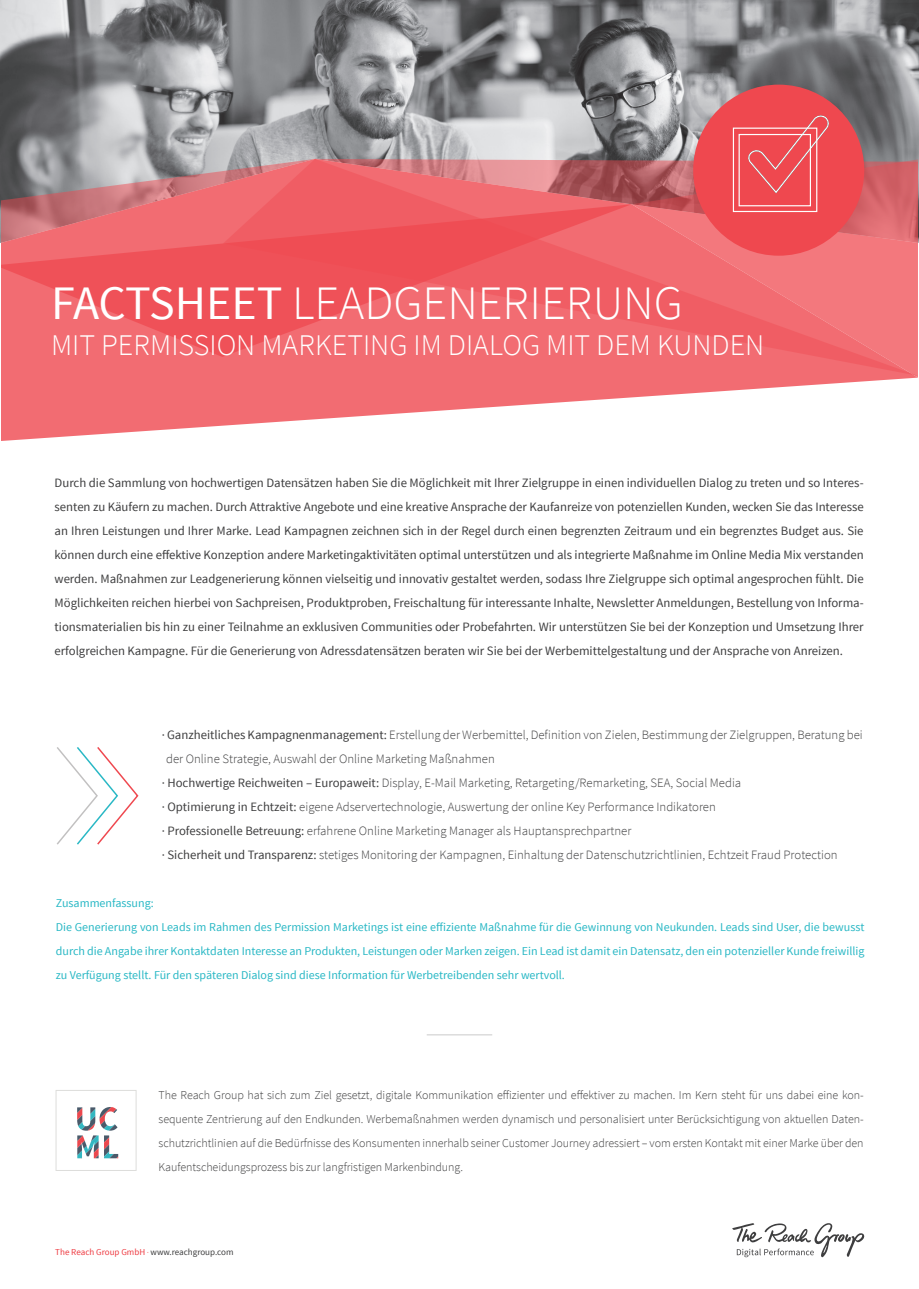
<style>
.page{position:relative;width:919px;height:1289px;background:#fff}
.page>*{position:absolute;margin:0;border:0;box-sizing:border-box;transform-origin:0 0}
.t1{font:300 48px "Source Sans Pro";color:#fff}
.t2{font:300 30px "Source Sans Pro";color:#fff}
.t3{font:12.75px/24px "Source Sans Pro";color:#3e3e3f;text-align:justify}
.t4{font:300 12.75px "Source Sans Pro";color:#3e3e3f}
.t5{font:300 12px/24px "Source Sans Pro";letter-spacing:-.005em;color:#3e3e3f;text-align:justify}
.t6{font:12px/24px "Source Sans Pro";color:#29b8c5}
.t7{font:9px "Source Sans Pro";color:#ee3a41}
.s1{font-weight:400}
.s2{color:#3e3e3f}
</style>
<div class="page">
<img style="left:0;top:0;width:918px;height:243px">
<svg style="left:1px;top:159px;width:916px;height:282px;fill:#f26c72"></svg>
<svg style="left:1px;top:204px;width:222px;height:153px;background:#ec6268"></svg>
<svg style="left:223px;top:159px;width:694px;height:217px;background:#ed656c"></svg>
<div style="left:56px;top:1090px;width:80px;height:80px;border:1px solid #dddddb"></div>
<svg style="left:77px;top:1107px;width:41px;height:51px"></svg>
<svg style="left:732px;top:1223px;width:132px;height:34px"></svg>
<hr style="left:426px;top:1034px;width:66px;height:1px;background:#3e3e3f">
<svg style="left:57px;top:747px;width:82px;height:98px"></svg>
<div style="left:693px;top:85px;width:171px;height:171px;background:#ef484f;border-radius:50%"></div>
<svg style="left:631px;top:115px;width:286px;height:128px"></svg>
<h1 class="t1" style="left:51px;top:274px;width:633px"><span class="s1">FACTSHEET</span> LEADGENERIERUNG</h1>
<h2 class="t2" style="left:51px;top:327px;width:714px">MIT PERMISSION MARKETING IM DIALOG MIT DEM KUNDEN</h2>
<p class="t3" style="left:55px;top:471px;width:810px">Durch die Sammlung von hochwertigen Datensätzen haben Sie die Möglichkeit mit Ihrer Zielgruppe in einen individuellen Dialog zu treten und so Interes&shy;senten zu Käufern zu machen. Durch Attraktive Angebote und eine kreative Ansprache der Kaufanreize von potenziellen Kunden, wecken Sie das Interesse an Ihren Leistungen und Ihrer Marke. Lead Kampagnen zeichnen sich in der Regel durch einen begrenzten Zeitraum und ein begrenztes Budget aus. Sie können durch eine effektive Konzeption andere Marketingaktivitäten optimal unterstützen und als integrierte Maßnahme im Online Media Mix verstanden werden. Maßnahmen zur Leadgenerierung können vielseitig und innovativ gestaltet werden, sodass Ihre Zielgruppe sich optimal angesprochen fühlt. Die Möglichkeiten reichen hierbei von Sachpreisen, Produktproben, Freischaltung für interessante Inhalte, Newsletter Anmeldungen, Bestellung von Informa&shy;tionsmaterialien bis hin zu einer Teilnahme an exklusiven Communities oder Probefahrten. Wir unterstützen Sie bei der Konzeption und Umsetzung Ihrer erfolgreichen Kampagne. Für die Generierung von Adressdatensätzen beraten wir Sie bei der Werbemittelgestaltung und der Ansprache von Anreizen.</p>
<p class="t4" style="left:162px;top:727px;width:702px"><span class="s1">· Ganzheitliches Kampagnenmanagement:</span> Erstellung der Werbemittel, Definition von Zielen, Bestimmung der Zielgruppen, Beratung bei</p>
<p class="t4" style="left:166px;top:751px;width:330px">der Online Strategie, Auswahl der Online Marketing Maßnahmen</p>
<p class="t4" style="left:162px;top:775px;width:581px"><span class="s1">· Hochwertige Reichweiten – Europaweit:</span> Display, E-Mail Marketing, Retargeting/Remarketing, SEA, Social Media</p>
<p class="t4" style="left:162px;top:799px;width:555px"><span class="s1">· Optimierung in Echtzeit:</span> eigene Adservertechnologie, Auswertung der online Key Performance Indikatoren</p>
<p class="t4" style="left:162px;top:823px;width:471px"><span class="s1">· Professionelle Betreuung:</span> erfahrene Online Marketing Manager als Hauptansprechpartner</p>
<p class="t4" style="left:162px;top:847px;width:677px"><span class="s1">· Sicherheit und Transparenz:</span> stetiges Monitoring der Kampagnen, Einhaltung der Datenschutzrichtlinien, Echtzeit Fraud Protection</p>
<p class="t6" style="left:56px;top:891px;width:810px">Zusammenfassung:<br>Die Generierung von Leads im Rahmen des Permission Marketings ist eine effiziente Maßnahme für die Gewinnung von Neukunden. Leads sind User, die bewusst durch die Angabe ihrer Kontaktdaten Interesse an Produkten, Leistungen oder Marken zeigen. Ein Lead ist damit ein Datensatz, den ein potenzieller Kunde freiwillig zu Verfügung stellt. Für den späteren Dialog sind diese Information für Werbetreibenden sehr wertvoll.</p>
<p class="t5" style="left:159px;top:1083px;width:706px">The Reach Group hat sich zum Ziel gesetzt, digitale Kommunikation effizienter und effektiver zu machen. Im Kern steht für uns dabei eine kon&shy;sequente Zentrierung auf den Endkunden. Werbemaßnahmen werden dynamisch und personalisiert unter Berücksichtigung von aktuellen Daten&shy;schutzrichtlinien auf die Bedürfnisse des Konsumenten innerhalb seiner Customer Journey adressiert – vom ersten Kontakt mit einer Marke über den Kaufentscheidungsprozess bis zur langfristigen Markenbindung.</p>
<p class="t7" style="left:55px;top:1246px;width:180px">The Reach Group GmbH . <span class="s2">www.reachgroup.com</span></p>
</div>
